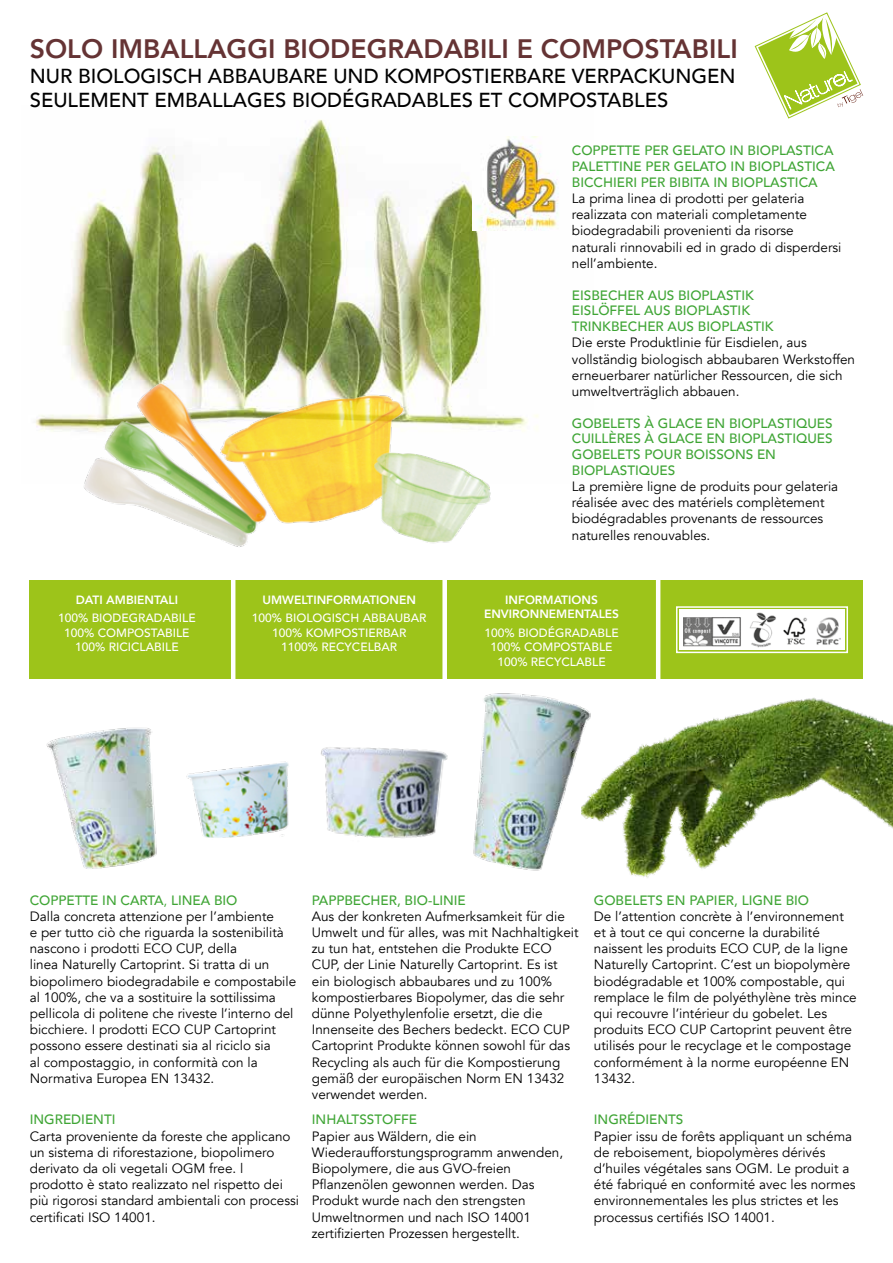
<style>
.page{position:relative;width:893px;height:1263px;background:#fff}
.page>*{position:absolute;margin:0;border:0;box-sizing:border-box;transform-origin:0 0}
.t1{font:800 26.7px "Avenir";color:#653334}
.t2{font:500 20.25px/24.3px "Avenir";color:#000}
.t3{font:13.5px/16.2px "Avenir";color:#000}
.t4{font:500 13.5px/15.9px "Avenir";color:#3fa535}
.t5{font:500 12px/14.4px "Avenir";color:#fff;text-align:center}
.t6{font:800 12px/14.4px "Avenir";color:#fff;text-align:center}
.s1{font-weight:500;color:#3fa535}
.s2{color:#3fa535}
</style>
<div class="page">
<div style="left:30px;top:580px;width:833px;height:99px;background:#9dc41a"></div>
<div style="left:679px;top:609px;width:165px;height:41px;background:#fff"></div>
<img style="left:35px;top:119px;width:503px;height:313px">
<img style="left:81px;top:339px;width:436px;height:208px">
<img style="left:683px;top:612px;width:157px;height:35px">
<img style="left:46px;top:727px;width:111px;height:142px">
<img style="left:186px;top:761px;width:103px;height:77px">
<img style="left:321px;top:747px;width:127px;height:91px">
<img style="left:473px;top:693px;width:108px;height:178px">
<img style="left:581px;top:698px;width:312px;height:180px">
<div style="left:676px;top:606px;width:172px;height:47px;border:2px solid #fff"></div>
<hr style="left:231px;top:577px;width:4px;height:119px;background:#fff">
<div style="left:442px;top:577px;width:5px;height:119px;background:#fff"></div>
<hr style="left:656px;top:577px;width:4px;height:119px;background:#fff">
<img style="left:472px;top:136px;width:87px;height:94px">
<svg style="left:754px;top:12px;width:109px;height:107px"></svg>
<h1 class="t1" style="left:30px;top:28px;width:709px">SOLO IMBALLAGGI BIODEGRADABILI E COMPOSTABILI</h1>
<h2 class="t2" style="left:30px;top:62px;width:707px">NUR BIOLOGISCH ABBAUBARE UND KOMPOSTIERBARE VERPACKUNGEN<br>SEULEMENT EMBALLAGES BIODÉGRADABLES ET COMPOSTABLES</h2>
<p class="t6" style="left:76px;top:592px;width:104px">DATI AMBIENTALI</p>
<p class="t5" style="left:58px;top:610px;width:139px">100% BIODEGRADABILE<br>100% COMPOSTABILE<br>100% RICICLABILE</p>
<p class="t6" style="left:262px;top:592px;width:155px">UMWELTINFORMATIONEN</p>
<p class="t5" style="left:252px;top:610px;width:176px">100% BIOLOGISCH ABBAUBAR<br>100% KOMPOSTIERBAR<br>1100% RECYCELBAR</p>
<p class="t4" style="left:572px;top:142px;width:265px;text-align:justify">COPPETTE PER GELATO IN BIOPLASTICA PALETTINE PER GELATO IN BIOPLASTICA BICCHIERI PER BIBITA IN BIOPLASTICA</p>
<p class="t3" style="left:572px;top:191px;width:271px">La prima linea di prodotti per gelateria realizzata con materiali completamente biodegradabili provenienti da risorse naturali rinnovabili ed in grado di disperdersi nell’ambiente.</p>
<p class="t4" style="left:572px;top:286px;width:203px">EISBECHER AUS BIOPLASTIK<br>EISLÖFFEL AUS BIOPLASTIK<br>TRINKBECHER AUS BIOPLASTIK</p>
<p class="t3" style="left:572px;top:335px;width:285px">Die erste Produktlinie für Eisdielen, aus vollständig biologisch abbaubaren Werkstoffen erneuerbarer natürlicher Ressourcen, die sich umweltverträglich abbauen.</p>
<p class="t4" style="left:572px;top:414px;width:262px">GOBELETS À GLACE EN BIOPLASTIQUES<br>CUILLÈRES À GLACE EN BIOPLASTIQUES<br>GOBELETS POUR BOISSONS EN<br>BIOPLASTIQUES</p>
<p class="t3" style="left:572px;top:478px;width:268px">La première ligne de produits pour gelateria réalisée avec des matériels complètement biodégradables provenants de ressources naturelles renouvables.</p>
<p class="t6" style="left:484px;top:592px;width:137px">INFORMATIONS<br>ENVIRONNEMENTALES</p>
<p class="t5" style="left:484px;top:625px;width:136px">100% BIODÉGRADABLE<br>100% COMPOSTABLE<br>100% RECYCLABLE</p>
<p class="t3" style="left:30px;top:892px;width:268px"><span class="s1">COPPETTE IN CARTA</span><span class="s2">,</span> <span class="s1">LINEA BIO<br></span>Dalla concreta attenzione per l’ambiente<br>e per tutto ciò che riguarda la sostenibilità nascono i prodotti ECO CUP, della<br>linea Naturelly Cartoprint. Si tratta di un biopolimero biodegradabile e compostabile al 100%, che va a sostituire la sottilissima pellicola di politene che riveste l’interno del bicchiere. I prodotti ECO CUP Cartoprint possono essere destinati sia al riciclo sia<br>al compostaggio, in conformità con la Normativa Europea EN 13432.</p>
<p class="t4" style="left:312px;top:891px;width:156px">PAPPBECHER, BIO-LINIE</p>
<p class="t3" style="left:312px;top:908px;width:268px">Aus der konkreten Aufmerksamkeit für die Umwelt und für alles, was mit Nachhaltigkeit zu tun hat, entstehen die Produkte ECO CUP, der Linie Naturelly Cartoprint. Es ist ein biologisch abbaubares und zu 100% kompostierbares Biopolymer, das die sehr dünne Polyethylenfolie ersetzt, die die Innenseite des Bechers bedeckt. ECO CUP Cartoprint Produkte können sowohl für das Recycling als auch für die Kompostierung gemäß der europäischen Norm EN 13432 verwendet werden.</p>
<p class="t4" style="left:30px;top:1111px;width:87px">INGREDIENTI</p>
<p class="t3" style="left:30px;top:1128px;width:271px">Carta proveniente da foreste che applicano un sistema di riforestazione, biopolimero derivato da oli vegetali OGM free. l prodotto è stato realizzato nel rispetto dei più rigorosi standard ambientali con processi certificati ISO 14001.</p>
<p class="t4" style="left:312px;top:1111px;width:107px">INHALTSSTOFFE</p>
<p class="t3" style="left:312px;top:1128px;width:253px">Papier aus Wäldern, die ein Wiederaufforstungsprogramm anwenden, Biopolymere, die aus GVO-freien Pflanzenölen gewonnen werden. Das Produkt wurde nach den strengsten Umweltnormen und nach ISO 14001 zertifizierten Prozessen hergestellt.</p>
<p class="t4" style="left:594px;top:891px;width:217px">GOBELETS EN PAPIER, LIGNE BIO</p>
<p class="t3" style="left:594px;top:908px;width:264px">De l’attention concrète à l’environnement et à tout ce qui concerne la durabilité naissent les produits ECO CUP, de la ligne Naturelly Cartoprint. C’est un biopolymère biodégradable et 100% compostable, qui remplace le film de polyéthylène très mince qui recouvre l’intérieur du gobelet. Les produits ECO CUP Cartoprint peuvent être utilisés pour le recyclage et le compostage conformément à la norme européenne EN 13432.</p>
<p class="t4" style="left:594px;top:1111px;width:91px">INGRÉDIENTS</p>
<p class="t3" style="left:594px;top:1128px;width:263px">Papier issu de forêts appliquant un schéma de reboisement, biopolymères dérivés d’huiles végétales sans OGM. Le produit a été fabriqué en conformité avec les normes environnementales les plus strictes et les processus certifiés ISO 14001.</p>
</div>
